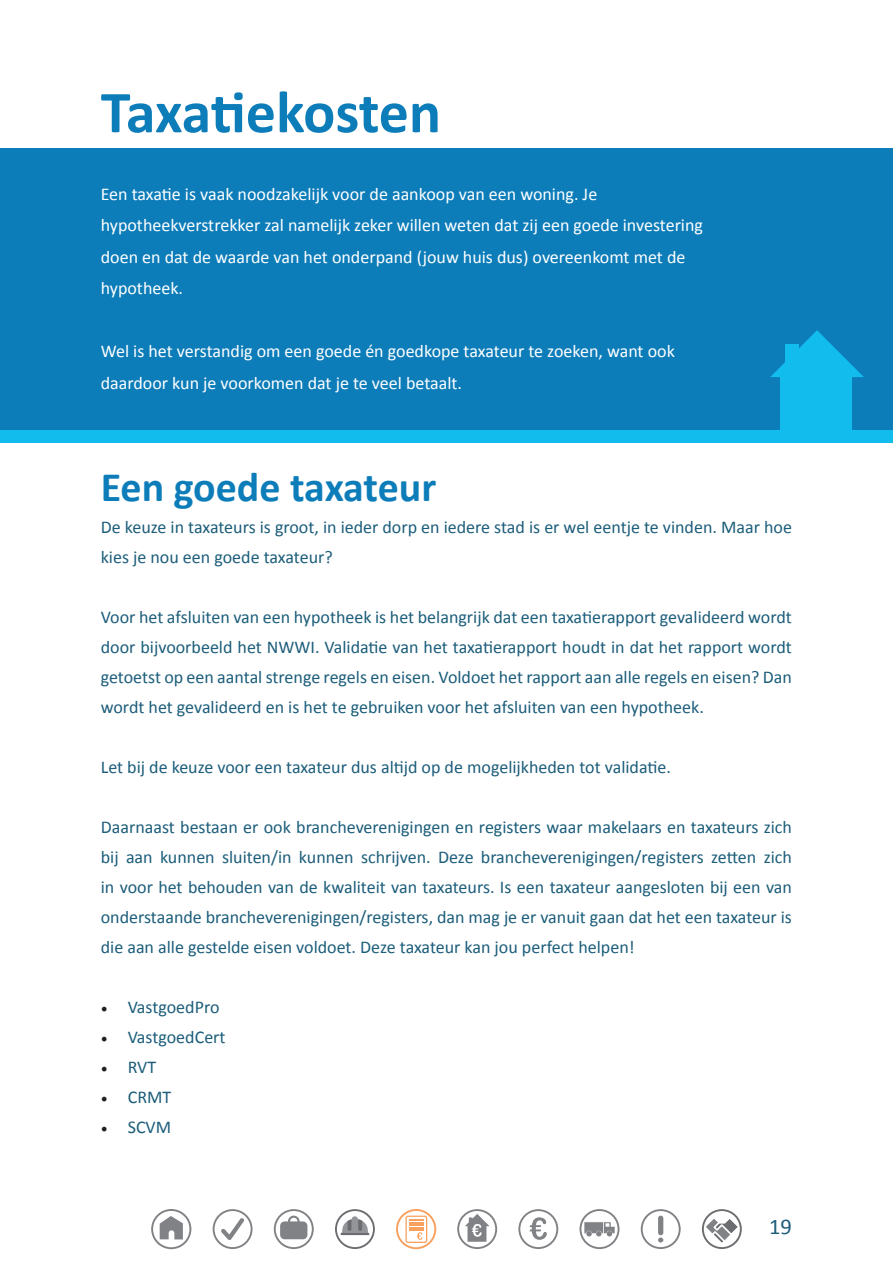
<style>
.page{position:relative;width:893px;height:1263px;background:#fff}
.page>*{position:absolute;margin:0;border:0;box-sizing:border-box;transform-origin:0 0}
.t1{font:700 60px "Calibri";letter-spacing:-.01em;color:#0d7dba}
.t2{font:700 42px "Calibri";letter-spacing:-.01em;color:#0d7dba}
.t3{font:22.5px "Calibri";color:#1c5d7a}
.t4{font:18px/30px "Calibri";color:#1c5d7a;text-align:justify}
.t5{font:18px/31.5px "Calibri";color:#fff}
.s1{font-family:"Minion Pro";color:#231f20}
</style>
<div class="page">
<svg style="left:641px;top:1209px;width:40px;height:40px"></svg>
<svg style="left:335px;top:1209px;width:40px;height:40px"></svg>
<svg style="left:702px;top:1209px;width:40px;height:40px"></svg>
<svg style="left:213px;top:1209px;width:40px;height:40px"></svg>
<svg style="left:457px;top:1209px;width:40px;height:40px"></svg>
<svg style="left:518px;top:1209px;width:40px;height:40px"></svg>
<svg style="left:579px;top:1209px;width:40px;height:40px"></svg>
<svg style="left:274px;top:1209px;width:40px;height:40px"></svg>
<svg style="left:151px;top:1209px;width:40px;height:40px"></svg>
<div style="left:0;top:149px;width:893px;height:287px;background:#0d7dba"></div>
<div style="left:0;top:430px;width:893px;height:12px;background:#12bded"></div>
<div style="left:780px;top:375px;width:72px;height:61px;background:#12bded"></div>
<svg style="left:770px;top:330px;width:94px;height:47px"></svg>
<div style="left:785px;top:344px;width:14px;height:27px;background:#12bded"></div>
<svg style="left:396px;top:1209px;width:40px;height:40px"></svg>
<p class="t1" style="left:101px;top:74px;width:342px">Taxatiekosten</p>
<p class="t5" style="left:101px;top:177px;width:604px">Een taxatie is vaak noodzakelijk voor de aankoop van een woning. Je hypotheekverstrekker zal namelijk zeker willen weten dat zij een goede investering doen en dat de waarde van het onderpand (jouw huis dus) overeenkomt met de hypotheek.</p>
<p class="t5" style="left:101px;top:334px;width:576px">Wel is het verstandig om een goede én goedkope taxateur te zoeken, want ook daardoor kun je voorkomen dat je te veel betaalt.</p>
<p class="t2" style="left:101px;top:460px;width:337px">Een goede taxateur</p>
<p class="t4" style="left:101px;top:511px;width:693px">De keuze in taxateurs is groot, in ieder dorp en iedere stad is er wel eentje te vinden. Maar hoe kies je nou een goede taxateur?</p>
<p class="t4" style="left:101px;top:601px;width:693px">Voor het afsluiten van een hypotheek is het belangrijk dat een taxatierapport gevalideerd wordt door bijvoorbeeld het NWWI. Validatie van het taxatierapport houdt in dat het rapport wordt getoetst op een aantal strenge regels en eisen. Voldoet het rapport aan alle regels en eisen? Dan wordt het gevalideerd en is het te gebruiken voor het afsluiten van een hypotheek.</p>
<p class="t4" style="left:101px;top:751px;width:572px">Let bij de keuze voor een taxateur dus altijd op de mogelijkheden tot validatie.</p>
<p class="t4" style="left:101px;top:811px;width:693px">Daarnaast bestaan er ook brancheverenigingen en registers waar makelaars en taxateurs zich bij aan kunnen sluiten/in kunnen schrijven. Deze brancheverenigingen/registers zetten zich in voor het behouden van de kwaliteit van taxateurs. Is een taxateur aangesloten bij een van onderstaande brancheverenigingen/registers, dan mag je er vanuit gaan dat het een taxateur is die aan alle gestelde eisen voldoet. Deze taxateur kan jou perfect helpen!</p>
<p class="t4" style="left:101px;top:991px;width:120px"><span class="s1">•</span> VastgoedPro</p>
<p class="t4" style="left:101px;top:1021px;width:126px"><span class="s1">•</span> VastgoedCert</p>
<p class="t4" style="left:101px;top:1051px;width:57px"><span class="s1">•</span> RVT</p>
<p class="t4" style="left:101px;top:1081px;width:72px"><span class="s1">•</span> CRMT</p>
<p class="t4" style="left:101px;top:1111px;width:72px"><span class="s1">•</span> SCVM</p>
<p class="t3" style="left:769px;top:1212px;width:24px">19</p>
</div>
